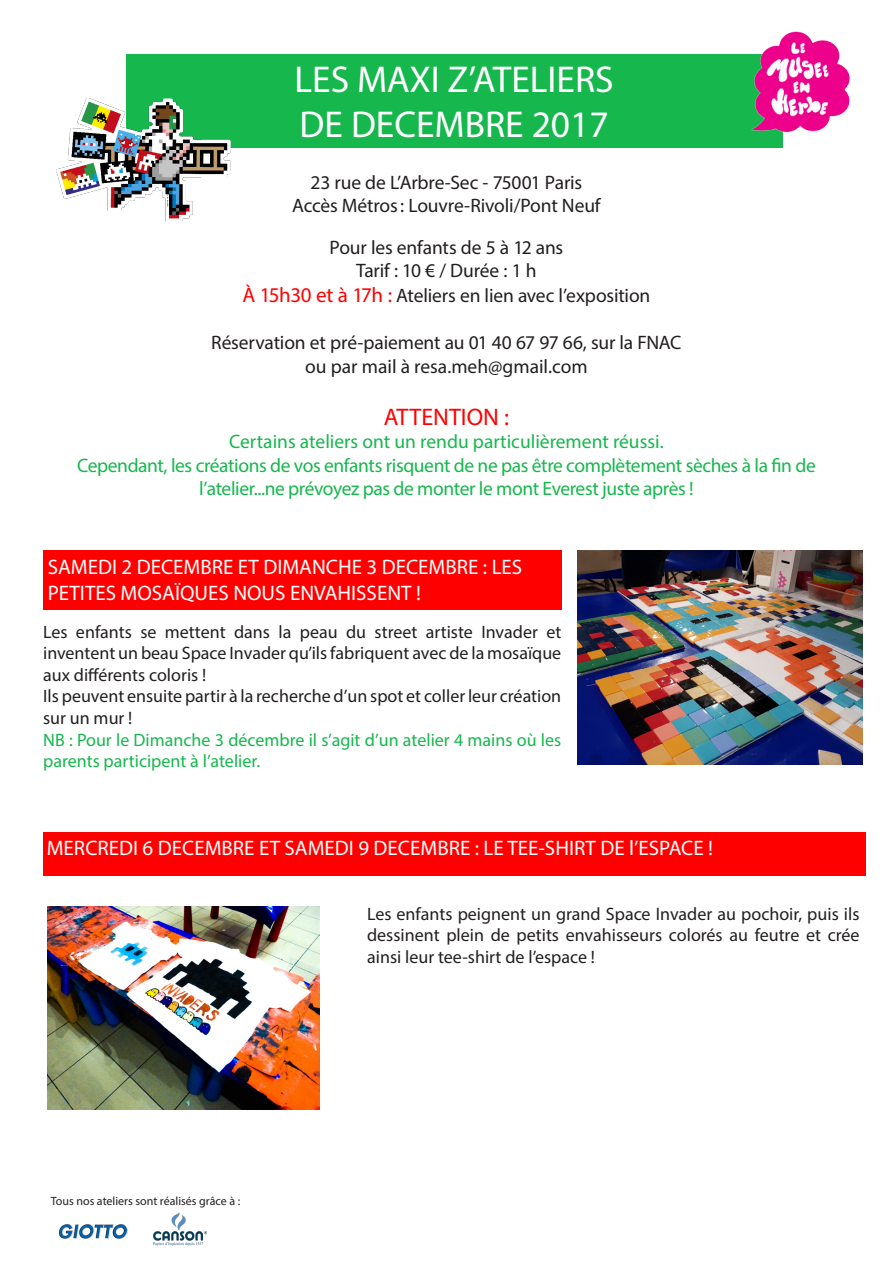
<style>
.page{position:relative;width:893px;height:1263px;background:#fff}
.page>*{position:absolute;margin:0;border:0;box-sizing:border-box;transform-origin:0 0}
.t1{font:37.5px "Myriad Pro";color:#fff}
.t2{font:24px "Myriad Pro";color:#f00}
.t3{font:21px/25.2px "Myriad Pro";color:#fff}
.t4{font:19.5px "Myriad Pro";letter-spacing:-.005em;color:#231f20}
.t5{font:19.5px/23.4px "Myriad Pro";letter-spacing:-.02em;color:#16b84e;text-align:center}
.t6{font:19.5px "Myriad Pro";color:#16b84e}
.t7{font:18px/21.6px "Myriad Pro";color:#231f20;text-align:justify}
.t8{font:18px/21.6px "Myriad Pro";color:#16b84e}
.t9{font:12px "Myriad Pro";color:#231f20}
.s1{font-size:21px;color:#f00}
</style>
<div class="page">
<img style="left:153px;top:1212px;width:54px;height:34px">
<img style="left:59px;top:1224px;width:68px;height:14px">
<div style="left:126px;top:54px;width:656px;height:94px;background:#16b84e"></div>
<img style="left:56px;top:98px;width:175px;height:124px">
<img style="left:751px;top:31px;width:99px;height:105px">
<div style="left:43px;top:832px;width:823px;height:43px;background:#f00"></div>
<div style="left:43px;top:550px;width:518px;height:60px;background:#f00"></div>
<img style="left:48px;top:906px;width:272px;height:204px">
<img style="left:577px;top:550px;width:286px;height:214px">
<p class="t1" style="left:295px;top:56px;width:321px">LES MAXI Z’ATELIERS</p>
<p class="t1" style="left:300px;top:101px;width:310px">DE DECEMBRE 2017</p>
<p class="t4" style="left:311px;top:170px;width:273px">23 rue de L’Arbre-Sec - 75001 Paris</p>
<p class="t4" style="left:292px;top:194px;width:310px">Accès Métros: Louvre-Rivoli/Pont Neuf</p>
<p class="t4" style="left:330px;top:235px;width:235px">Pour les enfants de 5 à 12 ans</p>
<p class="t4" style="left:356px;top:259px;width:182px">Tarif : 10 € / Durée : 1 h</p>
<p class="t4" style="left:242px;top:284px;width:410px"><span class="s1">À 15h30 et à 17h :</span> Ateliers en lien avec l’exposition</p>
<p class="t4" style="left:211px;top:331px;width:472px">Réservation et pré-paiement au 01 40 67 97 66, sur la FNAC</p>
<p class="t4" style="left:305px;top:354px;width:284px">ou par mail à resa.meh@gmail.com</p>
<p class="t2" style="left:384px;top:402px;width:127px">ATTENTION :</p>
<p class="t6" style="left:229px;top:430px;width:436px">Certains ateliers ont un rendu particulièrement réussi.</p>
<p class="t5" style="left:77px;top:453px;width:740px">Cependant, les créations de vos enfants risquent de ne pas être complètement sèches à la fin de l’atelier...ne prévoyez pas de monter le mont Everest juste après !</p>
<p class="t3" style="left:48px;top:554px;width:476px">SAMEDI 2 DECEMBRE ET DIMANCHE 3 DECEMBRE : LES<br>PETITES MOSAÏQUES NOUS ENVAHISSENT !</p>
<p class="t7" style="left:43px;top:620px;width:520px">Les enfants se mettent dans la peau du street artiste Invader et inventent un beau Space Invader qu’ils fabriquent avec de la mosaïque aux différents coloris !</p>
<p class="t7" style="left:43px;top:685px;width:520px">Ils peuvent ensuite partir à la recherche d’un spot et coller leur création sur un mur !</p>
<p class="t8" style="left:43px;top:728px;width:520px">NB : Pour le Dimanche 3 décembre il s’agit d’un atelier 4 mains où les parents participent à l’atelier.</p>
<p class="t3" style="left:47px;top:834px;width:668px">MERCREDI 6 DECEMBRE ET SAMEDI 9 DECEMBRE : LE TEE-SHIRT DE l’ESPACE !</p>
<p class="t9" style="left:51px;top:1193px;width:191px">Tous nos ateliers sont réalisés grâce à :</p>
<p class="t7" style="left:367px;top:903px;width:494px">Les enfants peignent un grand Space Invader au pochoir, puis ils dessinent plein de petits envahisseurs colorés au feutre et crée ainsi leur tee-shirt de l’espace !</p>
</div>
